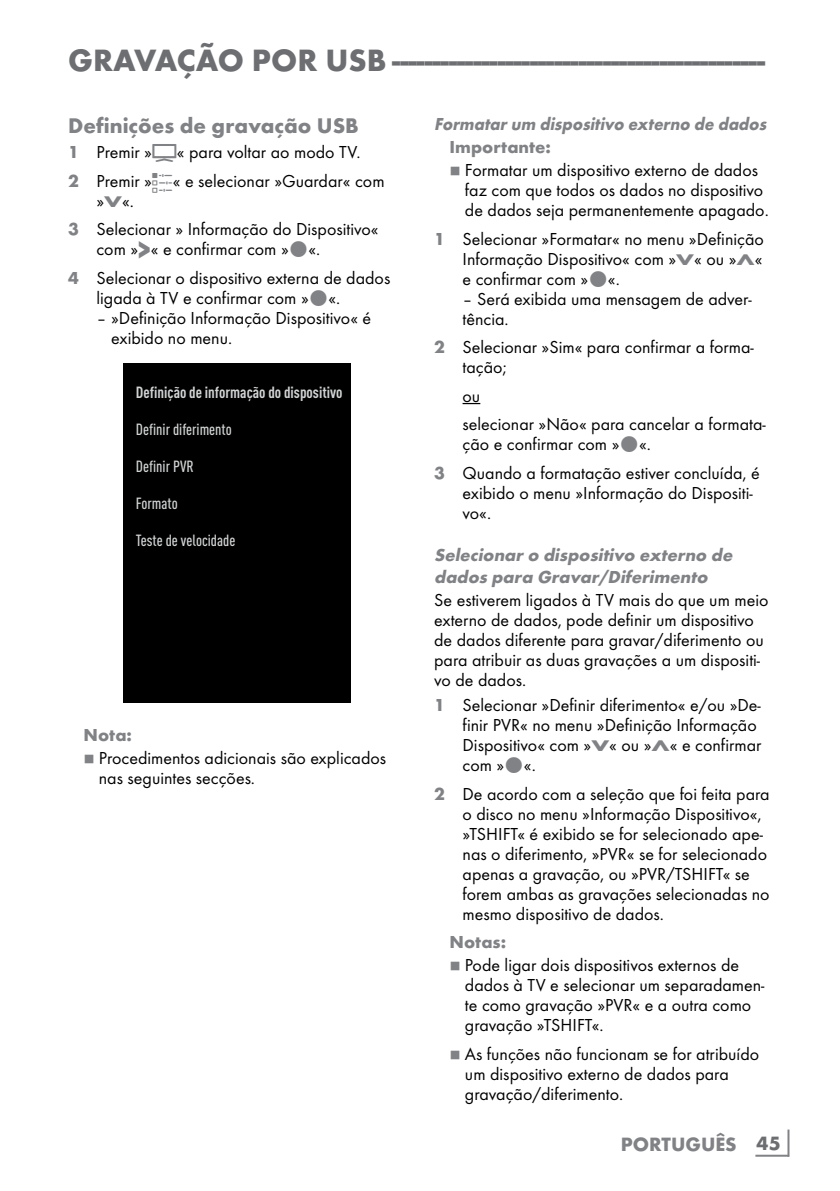
<style>
.page{position:relative;width:840px;height:1191px;background:#fff}
.page>*{position:absolute;margin:0;border:0;box-sizing:border-box;transform-origin:0 0}
.t1{font:700 32px "Futura TOT";color:#6d6e71}
.t2{font:700 22px "Futura TOT";color:#808285}
.t3{font:700 20px "Futura TOT";color:#808285}
.t4{font:18px/20px "Futura TOT Boo";color:#000}
.t5{font:italic 700 18px/22px "Futura TOT";color:#808285}
.t6{font:italic 700 18px "Futura TOT";color:#808285;scale:.92 1}
.t7{font:700 18px "Futura TOT";letter-spacing:.005em;color:#808285}
.t8{font:500 condensed 16px "DIN Pro";color:#d1d3d4}
.t9{font:700 condensed 16px "DIN Pro";color:#d1d3d4}
.t10{font:8px "Grund Son Se";color:#808285}
.s1{font-family:"Futura TOT";font-weight:700;color:#808285}
.s2{font-family:"Arcelik TS9 Android";font-size:32px;color:#808285}
.s3{font-family:"Arcelik TS9 Android";font-size:24px;color:#808285}
.s4{font-family:"Futura TOT";font-weight:700;font-size:16px;color:#808285}
.s5{font-family:"Futura TOT";font-weight:700;font-size:27.2px;color:#808285}
.s6{color:#6d6e71}
</style>
<div class="page">
<hr style="left:787px;top:1129px;width:2px;height:27px;background:#808285">
<hr style="left:755px;top:1154px;width:33px;height:2px;background:#808285">
<div style="left:123px;top:363px;width:227px;height:339px;background:#000"></div>
<svg style="left:462px;top:403px;width:18px;height:1px"></svg>
<h1 class="t1" style="left:68px;top:40px;width:698px">GRAVAÇÃO POR USB-----------------------------------------------</h1>
<p class="t2" style="left:68px;top:112px;width:292px">Definições de gravação USB</p>
<p class="t4" style="left:68px;top:138px;width:318px;line-height:28.6px"><span class="s1">1</span> Premir »<span class="s2">H</span>« para voltar ao modo TV.<br><span class="s1">2</span> Premir »<span class="s3">q</span>« e selecionar »Guardar« com</p>
<p class="t4" style="left:68px;top:186px;width:312px;line-height:28.6px;text-indent:28px">»<span class="s4">V</span>«.<br><span class="s1">3</span> Selecionar » Informação do Dispositivo«</p>
<p class="t4" style="left:68px;top:235px;width:323px;line-height:28.6px;text-indent:28px">com »<span class="s5">&gt;</span>« e confirmar com » «.<br><span class="s1">4</span> Selecionar o dispositivo externa de dados</p>
<p class="t4" style="left:96px;top:288px;width:245px">ligada à TV e confirmar com » «.</p>
<p class="t4" style="left:111px;top:308px;width:261px;text-indent:-15px">– »Definição Informação Dispositivo« é exibido no menu.</p>
<p class="t6" style="left:434px;top:113px;width:366px">Formatar um dispositivo externo de dados</p>
<p class="t7" style="left:449px;top:136px;width:103px">Importante:</p>
<p class="t10" style="left:449px;top:167px;width:13px">7</p>
<p class="t4" style="left:464px;top:160px;width:305px">Formatar um dispositivo externo de dados faz com que todos os dados no dispositivo de dados seja permanentemente apagado.</p>
<p class="t4" style="left:462px;top:229px;width:303px;text-align:justify;text-indent:-28px"><span class="s1">1</span> Selecionar »Formatar« no menu »Definição Informação Dispositivo« com »<span class="s4">V</span>« ou »<span class="s4">Λ</span>« e confirmar com » «.</p>
<p class="t4" style="left:462px;top:289px;width:290px">– Será exibida uma mensagem de adver&shy;tência.</p>
<p class="t4" style="left:462px;top:337px;width:292px;text-indent:-28px"><span class="s1">2</span> Selecionar »Sim« para confirmar a forma&shy;tação;</p>
<p class="t4" style="left:462px;top:381px;width:304px;line-height:28.6px">ou<br>selecionar »Não« para cancelar a formata-</p>
<p class="t4" style="left:434px;top:430px;width:327px;line-height:28.4px;text-indent:28px">ção e confirmar com » «.<br><span class="s1">3</span> Quando a formatação estiver concluída, é</p>
<p class="t4" style="left:462px;top:483px;width:291px">exibido o menu »Informação do Dispositi&shy;vo«.</p>
<p class="t5" style="left:434px;top:543px;width:303px">Selecionar o dispositivo externo de dados para Gravar/Diferimento</p>
<p class="t4" style="left:434px;top:589px;width:335px">Se estiverem ligados à TV mais do que um meio externo de dados, pode definir um dispositivo de dados diferente para gravar/diferimento ou para atribuir as duas gravações a um dispositi&shy;vo de dados.</p>
<p class="t4" style="left:462px;top:695px;width:300px;text-indent:-28px"><span class="s1">1</span> Selecionar »Definir diferimento« e/ou »De&shy;finir PVR« no menu »Definição Informação Dispositivo« com »<span class="s4">V</span>« ou »<span class="s4">Λ</span>« e confirmar com » «.</p>
<p class="t4" style="left:462px;top:783px;width:308px;text-indent:-28px"><span class="s1">2</span> De acordo com a seleção que foi feita para o disco no menu »Informação Dispositivo«, »TSHIFT« é exibido se for selecionado ape&shy;nas o diferimento, »PVR« se for selecionado apenas a gravação, ou »PVR/TSHIFT« se forem ambas as gravações selecionadas no mesmo dispositivo de dados.</p>
<p class="t7" style="left:449px;top:931px;width:58px">Notas:</p>
<p class="t10" style="left:449px;top:962px;width:13px">7</p>
<p class="t4" style="left:464px;top:955px;width:301px">Pode ligar dois dispositivos externos de dados à TV e selecionar um separadamen&shy;te como gravação »PVR« e a outra como gravação »TSHIFT«.</p>
<p class="t10" style="left:449px;top:1050px;width:13px">7</p>
<p class="t4" style="left:464px;top:1043px;width:295px">As funções não funcionam se for atribuído um dispositivo externo de dados para gravação/diferimento.</p>
<p class="t9" style="left:136px;top:380px;width:208px">Definição de informação do dispositivo</p>
<p class="t8" style="left:136px;top:418px;width:97px">Definir diferimento</p>
<p class="t8" style="left:136px;top:455px;width:59px">Definir PVR</p>
<p class="t8" style="left:136px;top:492px;width:43px">Formato</p>
<p class="t8" style="left:136px;top:529px;width:101px">Teste de velocidade</p>
<p class="t7" style="left:83px;top:724px;width:50px">Nota:</p>
<p class="t10" style="left:83px;top:754px;width:13px">7</p>
<p class="t4" style="left:99px;top:748px;width:288px">Procedimentos adicionais são explicados nas seguintes secções.</p>
<p class="t3" style="left:620px;top:1131px;width:161px">PORTUGUÊS <span class="s6">45</span></p>
</div>
